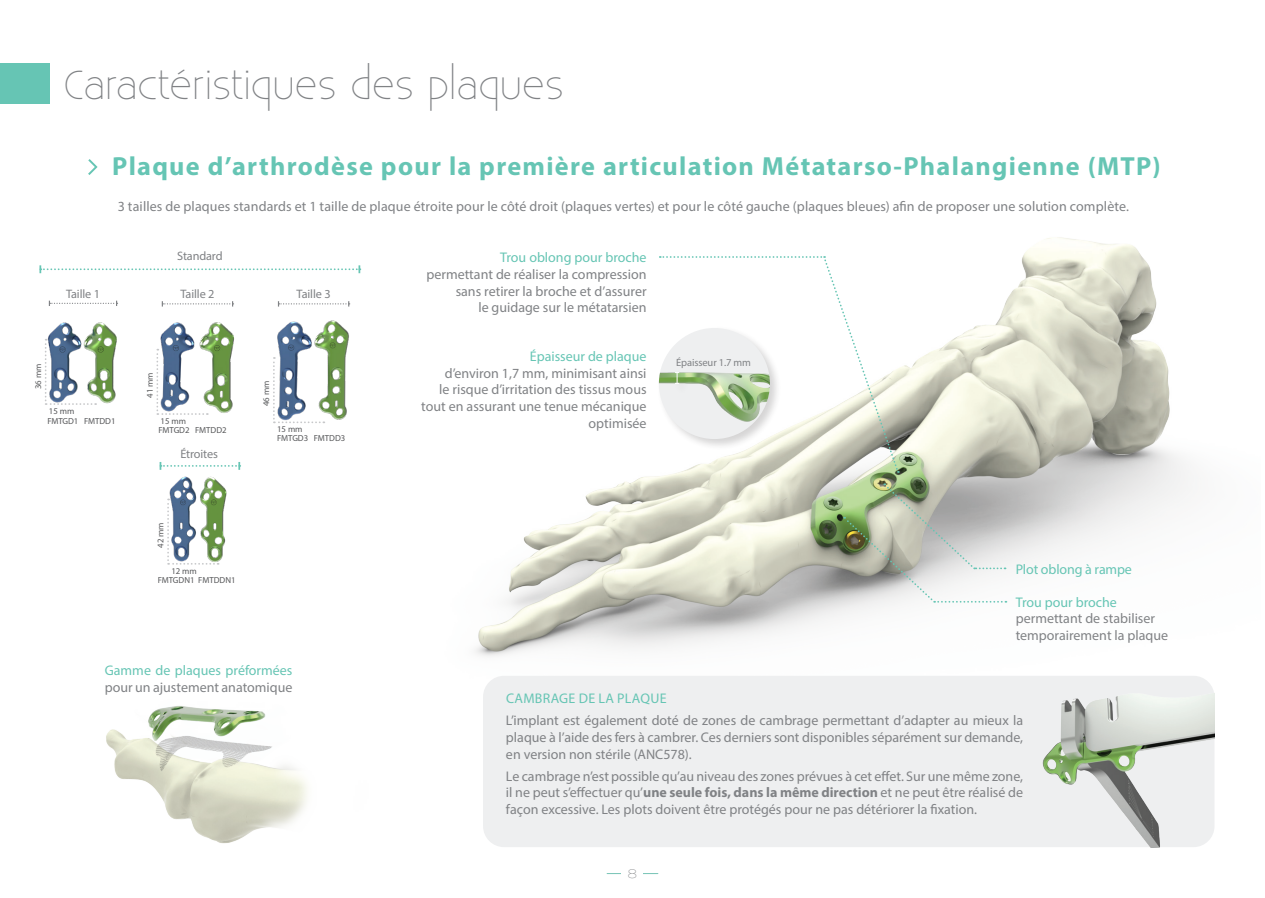
<style>
.page{position:relative;width:1265px;height:898px;background:#fff}
.page>*{position:absolute;margin:0;border:0;box-sizing:border-box;transform-origin:0 0}
.Sous_titre{font:300 40.25px "Existence";letter-spacing:.01em;color:#808285}
.Nom_chapitre{font:700 26.25px "Myriad Pro";letter-spacing:.05em;color:#66c5b4}
.texte{font:14px/16.8px "Myriad Pro";color:#808285}
.texte-2{font:14px "Myriad Pro";color:#66c5b4}
.texte-3{font:14px "Myriad Pro";letter-spacing:.02em;color:#66c5b4}
.texte-4{font:12.25px "Myriad Pro";letter-spacing:-.01em;color:#808285}
.t1{font:12.25px "Sansumi";color:#808285}
.texte-5{font:10.5px "Myriad Pro";letter-spacing:-.01em;color:#808285}
.t2{font:8.75px "Myriad Pro";color:#57585a}
.s1{color:#66c5b4}
.s2{font-weight:700}
</style>
<div class="page">
<img style="left:350px;top:237px;width:865px;height:503px">
<img style="left:106px;top:670px;width:271px;height:173px">
<div style="left:483px;top:676px;width:731px;height:171px;background:#eeeff0;border-radius:21px"></div>
<div style="left:656px;top:325px;width:126px;height:126px;background:#fff"></div>
<svg style="left:660px;top:256px;width:240px;height:217px"></svg>
<svg style="left:843px;top:483px;width:163px;height:120px;background:#bdc2b6"></svg>
<img style="left:1038px;top:673px;width:176px;height:174px">
<hr style="left:607px;top:873px;width:51px;height:1px;background:#76c4b6">
<div style="left:622px;top:867px;width:21px;height:11px;background:#fff"></div>
<svg style="left:39px;top:265px;width:321px;height:8px"></svg>
<svg style="left:49px;top:301px;width:69px;height:5px"></svg>
<img style="left:47px;top:322px;width:70px;height:82px">
<img style="left:277px;top:318px;width:78px;height:106px">
<svg style="left:278px;top:301px;width:72px;height:6px"></svg>
<svg style="left:162px;top:301px;width:72px;height:6px"></svg>
<img style="left:160px;top:322px;width:74px;height:92px">
<img style="left:168px;top:476px;width:29px;height:23px">
<img style="left:200px;top:476px;width:27px;height:85px">
<svg style="left:160px;top:462px;width:80px;height:8px"></svg>
<svg style="left:88px;top:159px;width:10px;height:16px"></svg>
<div style="left:0;top:63px;width:50px;height:40px;background:#66c5b4"></div>
<svg style="left:45px;top:339px;width:51px;height:66px"></svg>
<svg style="left:156px;top:349px;width:52px;height:66px"></svg>
<svg style="left:273px;top:357px;width:51px;height:66px"></svg>
<svg style="left:167px;top:499px;width:52px;height:66px"></svg>
<p class="Sous_titre" style="left:63px;top:55px;width:502px">Caractéristiques des plaques</p>
<p class="texte-4" style="left:66px;top:286px;width:36px">Taille 1</p>
<p class="Nom_chapitre" style="left:112px;top:149px;width:1050px">Plaque d’arthrodèse pour la première articulation Métatarso-Phalangienne (MTP)</p>
<p class="texte" style="left:118px;top:197px;width:1013px">3 tailles de plaques standards et 1 taille de plaque étroite pour le côté droit (plaques vertes) et pour le côté gauche (plaques bleues) afin de proposer une solution complète.</p>
<p class="texte-4" style="left:177px;top:249px;width:47px">Standard</p>
<p class="texte-4" style="left:180px;top:286px;width:36px">Taille 2</p>
<p class="texte-4" style="left:297px;top:286px;width:36px">Taille 3</p>
<p class="texte-2" style="left:500px;top:249px;width:148px">Trou oblong pour broche</p>
<p class="texte" style="left:426px;top:266px;width:222px;text-align:right">permettant de réaliser la compression sans retirer la broche et d’assurer<br>le guidage sur le métatarsien</p>
<p class="t2" style="left:33px;top:389px;width:27px;rotate:-90deg">36 mm</p>
<p class="t2" style="left:144px;top:398px;width:27px;rotate:-90deg">41 mm</p>
<p class="t2" style="left:261px;top:406px;width:27px;rotate:-90deg">46 mm</p>
<p class="t2" style="left:49px;top:405px;width:27px">15 mm</p>
<p class="t2" style="left:47px;top:415px;width:70px">FMTGD1 FMTDD1</p>
<p class="t2" style="left:161px;top:415px;width:27px">15 mm</p>
<p class="t2" style="left:159px;top:425px;width:70px">FMTGD2 FMTDD2</p>
<p class="texte-4" style="left:180px;top:446px;width:39px">Étroites</p>
<p class="t2" style="left:155px;top:548px;width:27px;rotate:-90deg">42 mm</p>
<p class="t2" style="left:158px;top:574px;width:79px">FMTGDN1 FMTDDN1</p>
<p class="t2" style="left:171px;top:565px;width:27px">12 mm</p>
<p class="t2" style="left:277px;top:424px;width:27px">15 mm</p>
<p class="t2" style="left:277px;top:433px;width:70px">FMTGD3 FMTDD3</p>
<p class="texte" style="left:105px;top:662px;width:189px"><span class="s1">Gamme de plaques préformées </span>pour un ajustement anatomique</p>
<p class="texte" style="left:421px;top:348px;width:227px;text-align:right"><span class="s1">Épaisseur de plaque<br></span>d’environ 1,7 mm, minimisant ainsi<br>le risque d’irritation des tissus mous tout en assurant une tenue mécanique optimisée</p>
<p class="texte-5" style="left:676px;top:356px;width:76px">Épaisseur 1.7 mm</p>
<p class="texte-2" style="left:1016px;top:560px;width:118px">Plot oblong à rampe</p>
<p class="texte" style="left:1016px;top:593px;width:141px"><span class="s1">Trou pour broche </span>permettant de stabiliser</p>
<p class="texte" style="left:1016px;top:627px;width:154px">temporairement la plaque</p>
<p class="texte-3" style="left:506px;top:690px;width:162px">CAMBRAGE DE LA PLAQUE</p>
<p class="texte" style="left:506px;top:712px;width:519px;text-align:justify">L’implant est également doté de zones de cambrage permettant d’adapter au mieux la plaque à l’aide des fers à cambrer. Ces derniers sont disponibles séparément sur demande, en version non stérile (ANC578).</p>
<p class="texte" style="left:506px;top:767px;width:519px;text-align:justify">Le cambrage n’est possible qu’au niveau des zones prévues à cet effet. Sur une même zone, il ne peut s’effectuer qu’<span class="s2">une seule fois, dans la même direction</span> et ne peut être réalisé de façon excessive. Les plots doivent être protégés pour ne pas détériorer la fixation.</p>
<p class="t1" style="left:627px;top:868px;width:12px">8</p>
</div>
